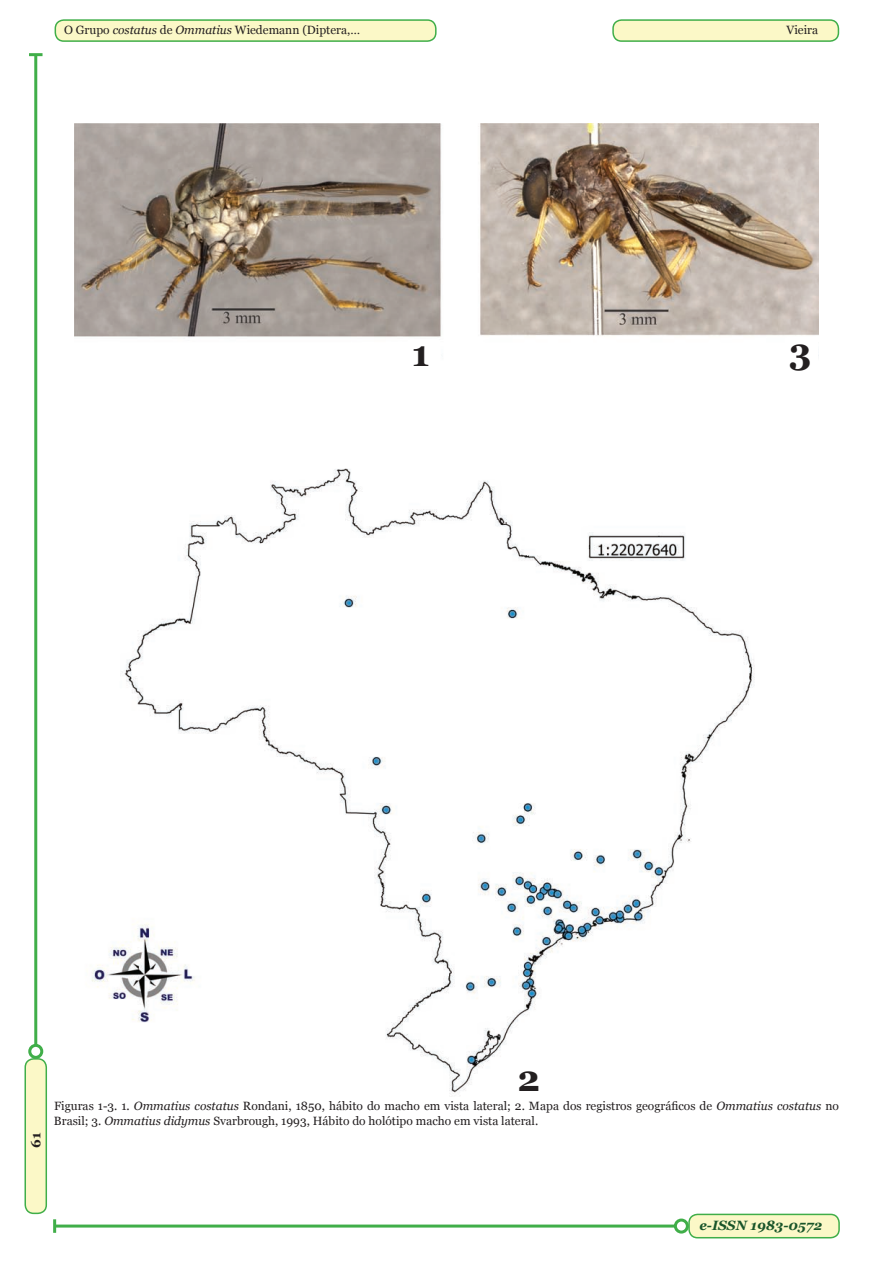
<style>
.page{position:relative;width:893px;height:1263px;background:#fff}
.page>*{position:absolute;margin:0;border:0;box-sizing:border-box;transform-origin:0 0}
.t1{font:700 36px "Georgia";color:#231f20}
.t2{font:italic 700 13.5px "Georgia";color:#19552a}
.t3{font:700 13.5px "Georgia";color:#231f20}
.t4{font:12px/14.4px "Georgia";color:#231f20}
.s1{font-style:italic}
</style>
<div class="page">
<div style="left:25px;top:1059px;width:21px;height:154px;background:#fbf8c7;border-radius:9px"></div>
<div style="left:25px;top:1058px;width:22px;height:156px;border:2px solid #40ae49;border-radius:9px"></div>
<div style="left:55px;top:20px;width:381px;height:21px;background:#fbf8c7;border-radius:9px"></div>
<div style="left:55px;top:19px;width:382px;height:23px;border:2px solid #40ae49;border-radius:9px"></div>
<div style="left:613px;top:20px;width:225px;height:21px;background:#fbf8c7;border-radius:9px"></div>
<div style="left:612px;top:19px;width:227px;height:23px;border:2px solid #40ae49;border-radius:9px"></div>
<div style="left:689px;top:1214px;width:150px;height:24px;background:#fbf8c7;border-radius:9px"></div>
<div style="left:688px;top:1214px;width:152px;height:24px;border:2px solid #40ae49;border-radius:9px"></div>
<hr style="left:34px;top:55px;width:3px;height:990px;background:#40ae49">
<div style="left:28px;top:1044px;width:15px;height:15px;border:3px solid #40ae49;border-radius:50%"></div>
<hr style="left:29px;top:53px;width:14px;height:3px;background:#40ae49">
<hr style="left:55px;top:1224px;width:620px;height:3px;background:#40ae49">
<hr style="left:53px;top:1219px;width:3px;height:14px;background:#40ae49">
<div style="left:674px;top:1218px;width:15px;height:15px;border:3px solid #40ae49;border-radius:50%"></div>
<img style="left:75px;top:123px;width:743px;height:971px">
<div style="left:407px;top:339px;width:34px;height:34px;background:#fff;border-radius:4px"></div>
<div style="left:784px;top:336px;width:34px;height:34px;background:#fff;border-radius:4px"></div>
<div style="left:516px;top:1062px;width:34px;height:34px;background:#fff;border-radius:4px"></div>
<p class="t4" style="left:64px;top:23px;width:297px">O Grupo <span class="s1">costatus</span> de <span class="s1">Ommatius</span> Wiedemann (Diptera,…</p>
<p class="t4" style="left:786px;top:23px;width:33px">Vieira</p>
<h1 class="t1" style="left:412px;top:330px;width:19px">1</h1>
<h1 class="t1" style="left:789px;top:328px;width:24px">3</h1>
<p class="t3" style="left:27px;top:1148px;width:17px;rotate:-90deg">61</p>
<h1 class="t1" style="left:518px;top:1055px;width:24px">2</h1>
<p class="t4" style="left:54px;top:1099px;width:786px">Figuras 1-3. 1. <span class="s1">Ommatius costatus</span> Rondani, 1850, hábito do macho em vista lateral; 2. Mapa dos registros geográficos de <span class="s1">Ommatius costatus</span> no<br>Brasil; 3. <span class="s1">Ommatius didymus</span> Svarbrough, 1993, Hábito do holótipo macho em vista lateral.</p>
<p class="t2" style="left:699px;top:1216px;width:124px">e-ISSN 1983-0572</p>
</div>
